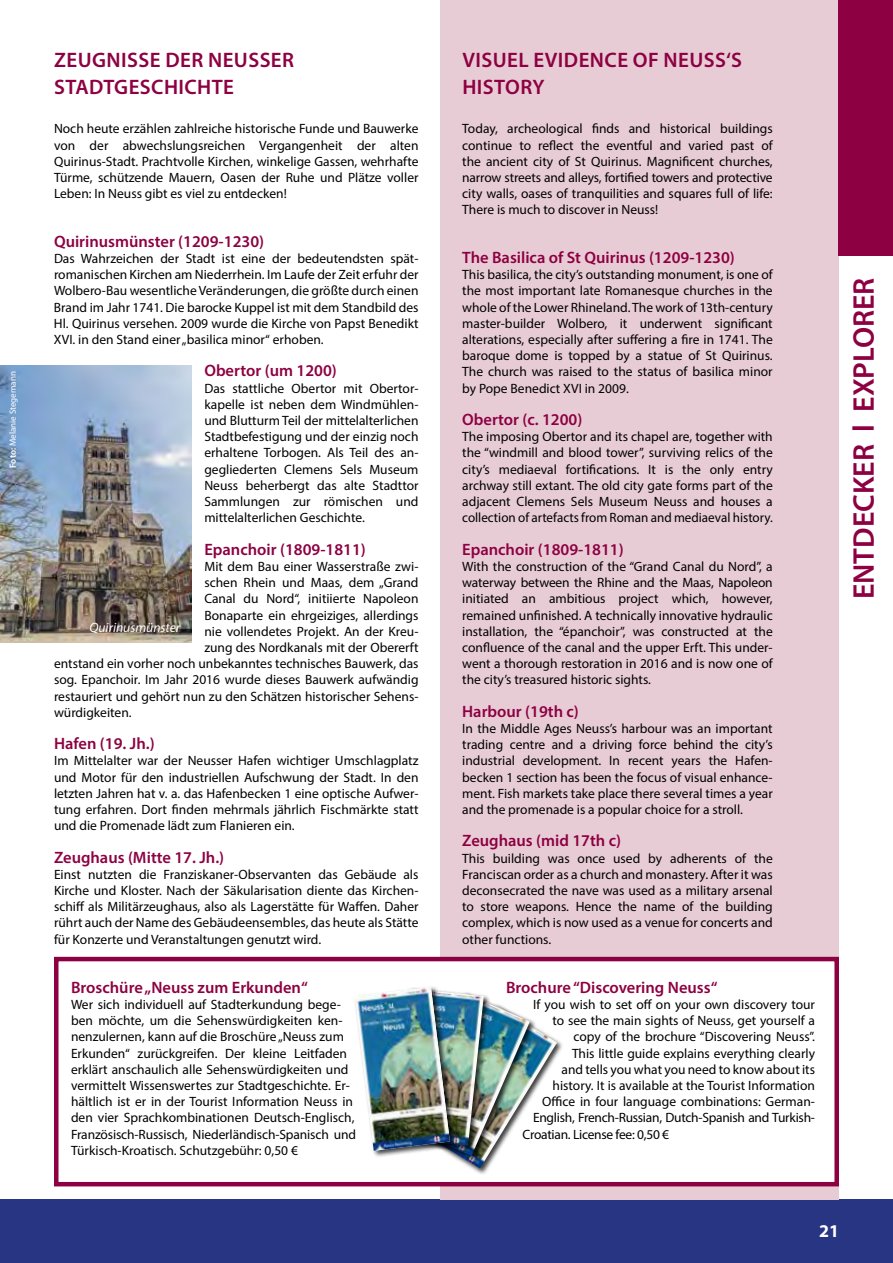
<style>
.page{position:relative;width:893px;height:1263px;background:#fff}
.page>*{position:absolute;margin:0;border:0;box-sizing:border-box;transform-origin:0 0}
.t1{font:600 30px "Myriad Pro";color:#8d0042}
.t2{font:600 21px/27px "Myriad Pro";letter-spacing:.02em;color:#8d0042}
.t3{font:700 18px "Myriad Pro";color:#fff}
.t4{font:600 16.5px "Myriad Pro";color:#8d0042}
.t5{font:13.5px/16.2px "Myriad Pro";color:#000;text-align:justify}
.t6{font:13.5px "Myriad Pro";letter-spacing:-.02em;color:#000}
.t7{font:italic 13.5px "Myriad Pro";color:#fff}
.t8{font:9px "Myriad Pro";color:#fff}
.s1{font-weight:600}
</style>
<div class="page">
<div style="left:0;top:1199px;width:893px;height:64px;background:#283583"></div>
<div style="left:441px;top:0;width:398px;height:1199px;background:#e8ccd5"></div>
<div style="left:839px;top:0;width:54px;height:255px;background:#8d0042"></div>
<div style="left:54px;top:957px;width:785px;height:229px;background:#fff;border:4px solid #8d0042"></div>
<img style="left:0;top:366px;width:192px;height:276px">
<div style="left:416px;top:1003px;width:148px;height:172px;background:#000;opacity:.75"></div>
<img style="left:417px;top:1004px;width:140px;height:164px">
<div style="left:403px;top:991px;width:134px;height:172px;background:#000;opacity:.75"></div>
<img style="left:457px;top:992px;width:73px;height:164px">
<div style="left:392px;top:987px;width:99px;height:166px;background:#000;opacity:.75"></div>
<img style="left:457px;top:988px;width:27px;height:158px">
<div style="left:354px;top:986px;width:103px;height:172px;background:#000;opacity:.75"></div>
<img style="left:355px;top:988px;width:95px;height:163px">
<p class="t8" style="left:7px;top:468px;width:98px;rotate:-90deg"><span class="s1">Foto:</span> Melanie Stegemann</p>
<h2 class="t2" style="left:54px;top:46px;width:241px">ZEUGNISSE DER NEUSSER<br>STADTGESCHICHTE</h2>
<h2 class="t2" style="left:462px;top:46px;width:281px">VISUEL EVIDENCE OF NEUSS‘S<br>HISTORY</h2>
<p class="t5" style="left:54px;top:121px;width:366px">Noch heute erzählen zahlreiche historische Funde und Bauwerke von der abwechslungsreichen Vergangenheit der alten Quirinus-Stadt. Prachtvolle Kirchen, winkelige Gassen, wehrhafte Türme, schützende Mauern, Oasen der Ruhe und Plätze voller Leben: In Neuss gibt es viel zu entdecken!</p>
<p class="t4" style="left:54px;top:231px;width:212px">Quirinusmünster (1209-1230)</p>
<p class="t5" style="left:54px;top:250px;width:366px">Das Wahrzeichen der Stadt ist eine der bedeutendsten spät&shy;romanischen Kirchen am Niederrhein. Im Laufe der Zeit erfuhr der Wolbero-Bau wesentliche Veränderungen, die größte durch einen Brand im Jahr 1741. Die barocke Kuppel ist mit dem Standbild des Hl. Quirinus versehen. 2009 wurde die Kirche von Papst Benedikt XVI. in den Stand einer „basilica minor“ erhoben.</p>
<p class="t4" style="left:204px;top:360px;width:134px">Obertor (um 1200)</p>
<p class="t5" style="left:204px;top:380px;width:216px">Das stattliche Obertor mit Obertor&shy;kapelle ist neben dem Windmühlen&shy;und Blutturm Teil der mittelalterlichen Stadtbefestigung und der einzig noch erhaltene Torbogen. Als Teil des an&shy;gegliederten Clemens Sels Museum Neuss beherbergt das alte Stadttor Sammlungen zur römischen und mittelalterlichen Geschichte.</p>
<p class="t4" style="left:204px;top:539px;width:163px">Epanchoir (1809-1811)</p>
<p class="t5" style="left:204px;top:558px;width:216px">Mit dem Bau einer Wasserstraße zwi-</p>
<p class="t5" style="left:204px;top:574px;width:216px">schen Rhein und Maas, dem „Grand</p>
<p class="t5" style="left:204px;top:590px;width:216px">Canal du Nord“, initiierte Napoleon</p>
<p class="t5" style="left:204px;top:607px;width:216px">Bonaparte ein ehrgeiziges, allerdings</p>
<p class="t5" style="left:204px;top:623px;width:216px">nie vollendetes Projekt. An der Kreu-</p>
<p class="t5" style="left:204px;top:639px;width:216px">zung des Nordkanals mit der Obererft</p>
<p class="t5" style="left:54px;top:655px;width:366px">entstand ein vorher noch unbekanntes technisches Bauwerk, das</p>
<p class="t5" style="left:54px;top:671px;width:366px">sog. Epanchoir. Im Jahr 2016 wurde dieses Bauwerk aufwändig</p>
<p class="t5" style="left:54px;top:688px;width:366px">restauriert und gehört nun zu den Schätzen historischer Sehens-</p>
<p class="t5" style="left:54px;top:704px;width:79px">würdigkeiten.</p>
<p class="t4" style="left:54px;top:733px;width:102px">Hafen (19. Jh.)</p>
<p class="t5" style="left:54px;top:752px;width:366px">Im Mittelalter war der Neusser Hafen wichtiger Umschlagplatz und Motor für den industriellen Aufschwung der Stadt. In den letzten Jahren hat v. a. das Hafenbecken 1 eine optische Aufwer&shy;tung erfahren. Dort finden mehrmals jährlich Fischmärkte statt und die Promenade lädt zum Flanieren ein.</p>
<p class="t4" style="left:54px;top:846px;width:172px">Zeughaus (Mitte 17. Jh.)</p>
<p class="t5" style="left:54px;top:866px;width:366px">Einst nutzten die Franziskaner-Observanten das Gebäude als Kirche und Kloster. Nach der Säkularisation diente das Kirchen&shy;schiff als Militärzeughaus, also als Lagerstätte für Waffen. Daher rührt auch der Name des Gebäudeensembles, das heute als Stätte für Konzerte und Veranstaltungen genutzt wird.</p>
<p class="t7" style="left:89px;top:619px;width:92px">Quirinusmünster</p>
<p class="t4" style="left:71px;top:977px;width:238px">Broschüre „Neuss zum Erkunden“</p>
<p class="t5" style="left:71px;top:996px;width:286px;text-align:left">Wer sich individuell auf Stadterkundung bege&shy;ben möchte, um die Sehenswürdigkeiten ken&shy;nenzulernen, kann auf die Broschüre „Neuss zum Erkunden“ zurückgreifen. Der kleine Leitfaden erklärt anschaulich alle Sehenswürdigkeiten und vermittelt Wissenswertes zur Stadtgeschichte. Er&shy;hältlich ist er in der Tourist Information Neuss in den vier Sprachkombinationen Deutsch-Englisch, Französisch-Russisch, Niederländisch-Spanisch und Türkisch-Kroatisch. Schutzgebühr: 0,50 €</p>
<p class="t5" style="left:462px;top:121px;width:312px">Today, archeological finds and historical buildings continue to reflect the eventful and varied past of the ancient city of St Quirinus. Magnificent churches, narrow streets and alleys, fortified towers and protective city walls, oases of tranquilities and squares full of life:<br>There is much to discover in Neuss!</p>
<p class="t4" style="left:462px;top:247px;width:274px">The Basilica of St Quirinus (1209-1230)</p>
<p class="t5" style="left:462px;top:266px;width:312px">This basilica, the city’s outstanding monument, is one of the most important late Romanesque churches in the whole of the Lower Rhineland. The work of 13th-century master-builder Wolbero, it underwent significant alterations, especially after suffering a fire in 1741. The baroque dome is topped by a statue of St Quirinus.<br>The church was raised to the status of basilica minor by Pope Benedict XVI in 2009.</p>
<p class="t4" style="left:462px;top:409px;width:122px">Obertor (c. 1200)</p>
<p class="t5" style="left:462px;top:428px;width:312px">The imposing Obertor and its chapel are, together with the “windmill and blood tower”, surviving relics of the city’s mediaeval fortifications. It is the only entry archway still extant. The old city gate forms part of the adjacent Clemens Sels Museum Neuss and houses a collection of artefacts from Roman and mediaeval history.</p>
<p class="t4" style="left:462px;top:539px;width:163px">Epanchoir (1809-1811)</p>
<p class="t5" style="left:462px;top:558px;width:312px">With the construction of the “Grand Canal du Nord”, a waterway between the Rhine and the Maas, Napoleon initiated an ambitious project which, however, remained unfinished. A technically innovative hydraulic installation, the “épanchoir”, was constructed at the confluence of the canal and the upper Erft. This under&shy;went a thorough restoration in 2016 and is now one of the city’s treasured historic sights.</p>
<p class="t4" style="left:462px;top:701px;width:118px">Harbour (19th c)</p>
<p class="t5" style="left:462px;top:720px;width:312px">In the Middle Ages Neuss’s harbour was an important trading centre and a driving force behind the city’s industrial development. In recent years the Hafen&shy;becken 1 section has been the focus of visual enhance&shy;ment. Fish markets take place there several times a year and the promenade is a popular choice for a stroll.</p>
<p class="t4" style="left:462px;top:830px;width:160px">Zeughaus (mid 17th c)</p>
<p class="t5" style="left:462px;top:850px;width:312px">This building was once used by adherents of the Franciscan order as a church and monastery. After it was deconsecrated the nave was used as a military arsenal to store weapons. Hence the name of the building complex, which is now used as a venue for concerts and other functions.</p>
<p class="t4" style="left:506px;top:977px;width:213px">Brochure “Discovering Neuss“</p>
<p class="t5" style="left:533px;top:996px;width:283px">If you wish to set off on your own discovery tour</p>
<p class="t5" style="left:552px;top:1012px;width:264px">to see the main sights of Neuss, get yourself a</p>
<p class="t5" style="left:573px;top:1028px;width:243px">copy of the brochure “Discovering Neuss”.</p>
<p class="t5" style="left:572px;top:1045px;width:245px">This little guide explains everything clearly</p>
<p class="t5" style="left:561px;top:1061px;width:255px">and tells you what you need to know about its</p>
<p class="t5" style="left:552px;top:1077px;width:264px">history. It is available at the Tourist Information</p>
<p class="t5" style="left:542px;top:1093px;width:274px">Office in four language combinations: German-</p>
<p class="t6" style="left:533px;top:1109px;width:283px">English, French-Russian, Dutch-Spanish and Turkish-</p>
<p class="t6" style="left:522px;top:1126px;width:148px">Croatian. License fee: 0,50 €</p>
<h1 class="t1" style="left:844px;top:599px;width:323px;rotate:-90deg">ENTDECKER l EXPLORER</h1>
<h3 class="t3" style="left:819px;top:1219px;width:21px">21</h3>
</div>
